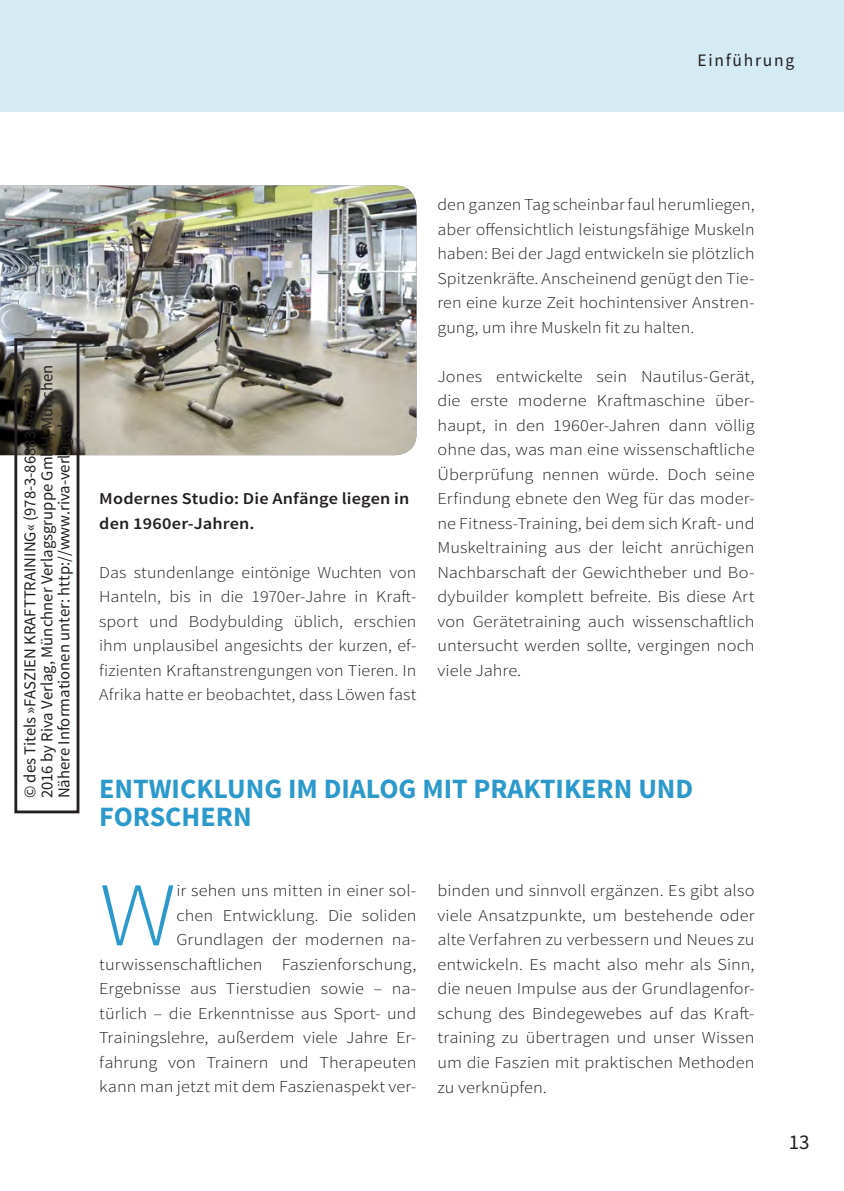
<style>
.page{position:relative;width:844px;height:1191px;background:#fff}
.page>*{position:absolute;margin:0;border:0;box-sizing:border-box;transform-origin:0 0}
.Initialie_blue{font:300 91px "Source Sans Pro";color:#2b99ca;scale:1.1 1}
.t1{font:700 28px/28px "Source Sans Pro";color:#2b99ca}
.t2{font:21px "Source Sans Pro";color:#231f20}
.t3{font:17.5px "Source Sans Pro";letter-spacing:.1em;color:#231f20}
.Initialie_blue-2{font:300 16.62px/24.5px "Source Sans Pro";letter-spacing:.005em;color:#231f20;text-align:justify;scale:1.1 1}
.Initialie_blue-3{font:300 16.62px/24.5px "Source Sans Pro";letter-spacing:.005em;color:#231f20;text-align:justify;scale:1.08 1}
.t4{font:16.62px "Source Sans Pro";color:#231f20}
.t5{font:600 16.62px/24.5px "Source Sans Pro";letter-spacing:.01em;color:#231f20;scale:1.1 1}
</style>
<div class="page">
<div style="left:0;top:0;width:843px;height:112px;background:#d5ebf4"></div>
<img style="left:0;top:186px;width:416px;height:269px">
<div style="left:14px;top:338px;width:65px;height:475px;border:3px solid #231f20"></div>
<p class="t3" style="left:697px;top:50px;width:98px">Einführung</p>
<p class="t4" style="left:37px;top:798px;width:435px;rotate:-90deg">2016 by Riva Verlag, Münchner Verlagsgruppe GmbH, München</p>
<p class="t4" style="left:20px;top:798px;width:417px;rotate:-90deg">© des Titels »FASZIEN KRAFTTRAINING« (978-3-86883-847-3)</p>
<p class="t4" style="left:54px;top:798px;width:384px;rotate:-90deg">Nähere Informationen unter: http://www.riva-verlag.de</p>
<p class="t5" style="left:99px;top:487px;width:283px">Modernes Studio: Die Anfänge liegen in den 1960er-Jahren.</p>
<p class="Initialie_blue-3" style="left:99px;top:560px;width:295px">Das stundenlange eintönige Wuchten von Hanteln, bis in die 1970er-Jahre in Kraft&shy;sport und Bodybulding üblich, erschien ihm unplausibel angesichts der kurzen, ef&shy;fizienten Kraftanstrengungen von Tieren. In Afrika hatte er beobachtet, dass Löwen fast</p>
<p class="Initialie_blue-3" style="left:437px;top:192px;width:295px">den ganzen Tag scheinbar faul herumliegen, aber offensichtlich leistungsfähige Muskeln haben: Bei der Jagd entwickeln sie plötzlich Spitzenkräfte. Anscheinend genügt den Tie&shy;ren eine kurze Zeit hochintensiver Anstren&shy;gung, um ihre Muskeln fit zu halten.</p>
<p class="Initialie_blue-2" style="left:437px;top:364px;width:290px">Jones entwickelte sein Nautilus-Gerät, die erste moderne Kraftmaschine über&shy;haupt, in den 1960er-Jahren dann völlig ohne das, was man eine wissenschaftliche Überprüfung nennen würde. Doch seine Erfindung ebnete den Weg für das moder&shy;ne Fitness-Training, bei dem sich Kraft- und Muskeltraining aus der leicht anrüchigen Nachbarschaft der Gewichtheber und Bo&shy;dybuilder komplett befreite. Bis diese Art von Gerätetraining auch wissenschaftlich untersucht werden sollte, vergingen noch viele Jahre.</p>
<p class="t1" style="left:99px;top:775px;width:595px">ENTWICKLUNG IM DIALOG MIT PRAKTIKERN UND<br>FORSCHERN</p>
<p class="Initialie_blue-2" style="left:99px;top:878px;width:290px;text-align:right">ir sehen uns mitten in einer sol-<br>chen Entwicklung. Die soliden Grundlagen der modernen na&shy;turwissenschaftlichen Faszienforschung, Ergebnisse aus Tierstudien sowie – na&shy;türlich – die Erkenntnisse aus Sport- und Trainingslehre, außerdem viele Jahre Er&shy;fahrung von Trainern und Therapeuten kann man jetzt mit dem Faszienaspekt ver-</p>
<p class="Initialie_blue-2" style="left:437px;top:878px;width:290px">binden und sinnvoll ergänzen. Es gibt also viele Ansatzpunkte, um bestehende oder alte Verfahren zu verbessern und Neues zu entwickeln. Es macht also mehr als Sinn, die neuen Impulse aus der Grundlagenfor&shy;schung des Bindegewebes auf das Kraft&shy;training zu übertragen und unser Wissen um die Faszien mit praktischen Methoden zu verknüpfen.</p>
<p class="Initialie_blue" style="left:99px;top:860px;width:72px">W</p>
<p class="t2" style="left:788px;top:1129px;width:22px">13</p>
</div>
